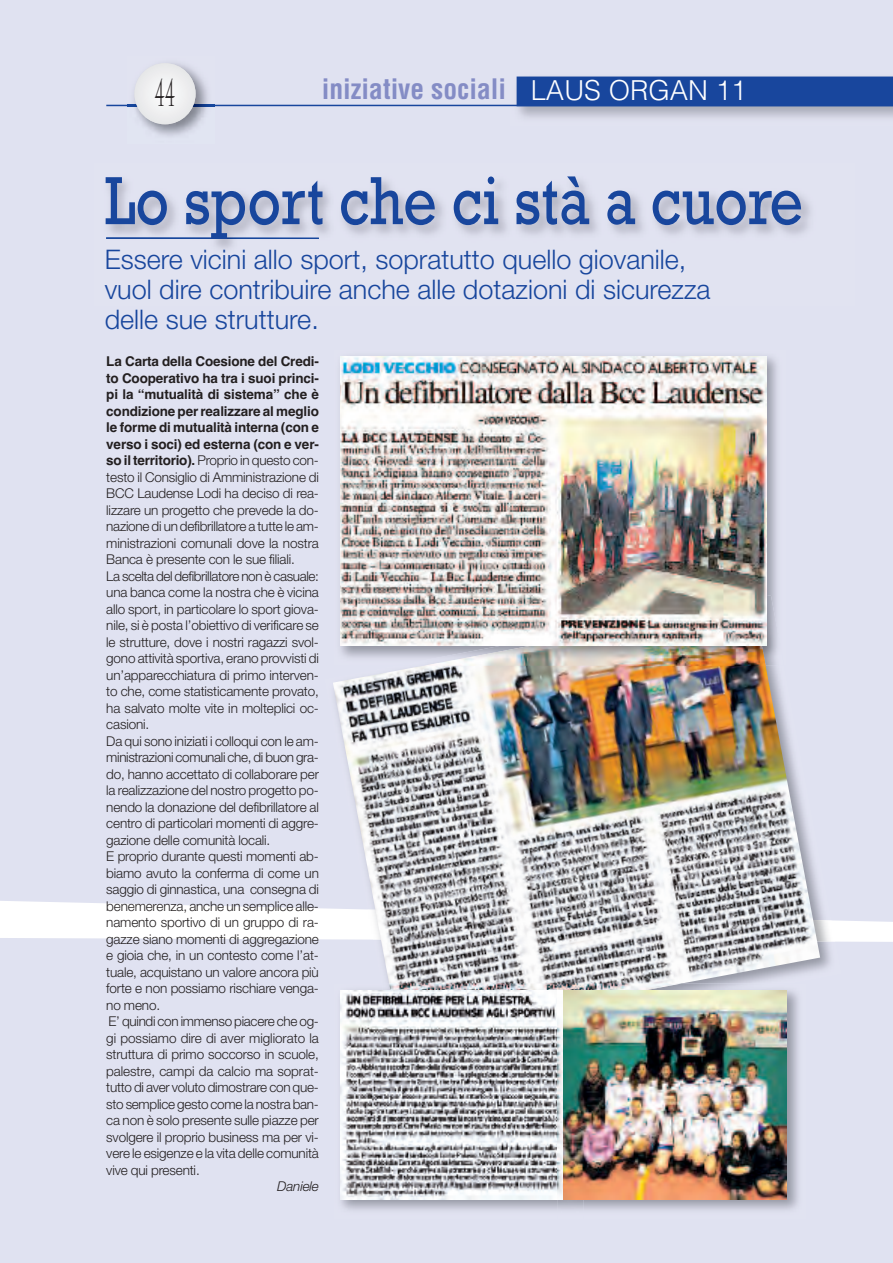
<style>
.page{position:relative;width:893px;height:1263px;background:#e0e2f1}
.page>*{position:absolute;margin:0;border:0;box-sizing:border-box;transform-origin:0 0}
.t1{font:69.15px "Rockwell";color:#18469d;scale:.85 1}
.t2{font:42.75px "University Roman";color:#231f20;scale:.56 1}
.t3{font:700 condensed 27.45px "Helvetica";color:#848cc5}
.t4{font:300 27.45px "Helvetica";color:#fff}
.t5{font:300 27px/30px "Helvetica Neue";color:#18469d}
.t6{font:300 13.5px/16.5px "Helvetica Neue";letter-spacing:-.01em;color:#231f20}
.t7{font:700 13.5px/16.5px "Helvetica";letter-spacing:-.01em;color:#231f20;text-align:justify}
.t8{font:italic 300 13.5px "Helvetica Neue";letter-spacing:-.01em;color:#231f20}
.s1{font-family:"Helvetica";font-weight:700}
</style>
<div class="page">
<div style="left:517px;top:77px;width:376px;height:28px;background:#18469d"></div>
<hr style="left:106px;top:105px;width:787px;height:1px;background:#18469d">
<img style="left:106px;top:237px;width:213px;height:2px">
<img style="left:128px;top:63px;width:87px;height:73px">
<img style="left:128px;top:105px;width:87px;height:1px">
<div style="left:134px;top:63px;width:62px;height:61px;background:#eeeeef;border-radius:50%"></div>
<svg style="left:0;top:901px;width:893px;height:41px;fill:#fff"></svg>
<img style="left:820px;top:909px;width:16px;height:33px">
<img style="left:333px;top:666px;width:487px;height:317px">
<img style="left:340px;top:356px;width:437px;height:302px">
<img style="left:394px;top:595px;width:384px;height:71px">
<img style="left:424px;top:646px;width:342px;height:20px">
<img style="left:340px;top:356px;width:426px;height:290px">
<img style="left:340px;top:987px;width:217px;height:223px">
<img style="left:389px;top:983px;width:168px;height:7px">
<img style="left:340px;top:990px;width:217px;height:209px">
<img style="left:584px;top:988px;width:217px;height:222px">
<img style="left:682px;top:983px;width:110px;height:39px">
<img style="left:584px;top:983px;width:98px;height:7px">
<img style="left:557px;top:1199px;width:27px;height:11px">
<img style="left:557px;top:983px;width:27px;height:7px">
<img style="left:557px;top:990px;width:230px;height:209px">
<h3 class="t3" style="left:322px;top:73px;width:186px">iniziative sociali</h3>
<h2 class="t2" style="left:155px;top:66px;width:38px">44</h2>
<h3 class="t4" style="left:531px;top:68px;width:217px">LAUS ORGAN 11</h3>
<h1 class="t1" style="left:105px;top:160px;width:823px">Lo sport che ci stà a cuore</h1>
<h3 class="t5" style="left:105px;top:243px;width:607px">Essere vicini allo sport, sopratutto quello giovanile, vuol dire contribuire anche alle dotazioni di sicurezza delle sue strutture.</h3>
<p class="t7" style="left:106px;top:353px;width:214px">La Carta della Coesione del Credi&shy;to Cooperativo ha tra i suoi princi&shy;pi la “mutualità di sistema” che è condizione per realizzare al meglio le forme di mutualità interna (con e verso i soci) ed esterna (con e ver-</p>
<p class="t6" style="left:106px;top:451px;width:214px"><span class="s1">so il territorio).</span> Proprio in questo con&shy;testo il Consiglio di Amministrazione di BCC Laudense Lodi ha deciso di rea&shy;lizzare un progetto che prevede la do&shy;nazione di un defibrillatore a tutte le am&shy;ministrazioni comunali dove la nostra Banca è presente con le sue filiali.<br>La scelta del defibrillatore non è casuale: una banca come la nostra che è vicina allo sport, in particolare lo sport giova&shy;nile, si è posta l’obiettivo di verificare se le strutture, dove i nostri ragazzi svol&shy;gono attività sportiva, erano provvisti di un’apparecchiatura di primo interven&shy;to che, come statisticamente provato, ha salvato molte vite in molteplici oc&shy;casioni.<br>Da qui sono iniziati i colloqui con le am&shy;ministrazioni comunali che, di buon gra&shy;do, hanno accettato di collaborare per la realizzazione del nostro progetto po&shy;nendo la donazione del defibrillatore al centro di particolari momenti di aggre&shy;gazione delle comunità locali.<br>E proprio durante questi momenti ab&shy;biamo avuto la conferma di come un saggio di ginnastica, una consegna di benemerenza, anche un semplice alle&shy;namento sportivo di un gruppo di ra&shy;gazze siano momenti di aggregazione e gioia che, in un contesto come l’at&shy;tuale, acquistano un valore ancora più forte e non possiamo rischiare venga&shy;no meno.<br>E’ quindi con immenso piacere che og&shy;gi possiamo dire di aver migliorato la struttura di primo soccorso in scuole, palestre, campi da calcio ma soprat&shy;tutto di aver voluto dimostrare con que&shy;sto semplice gesto come la nostra ban&shy;ca non è solo presente sulle piazze per svolgere il proprio business ma per vi&shy;vere le esigenze e la vita delle comunità vive qui presenti.</p>
<p class="t8" style="left:277px;top:1176px;width:43px">Daniele</p>
</div>
